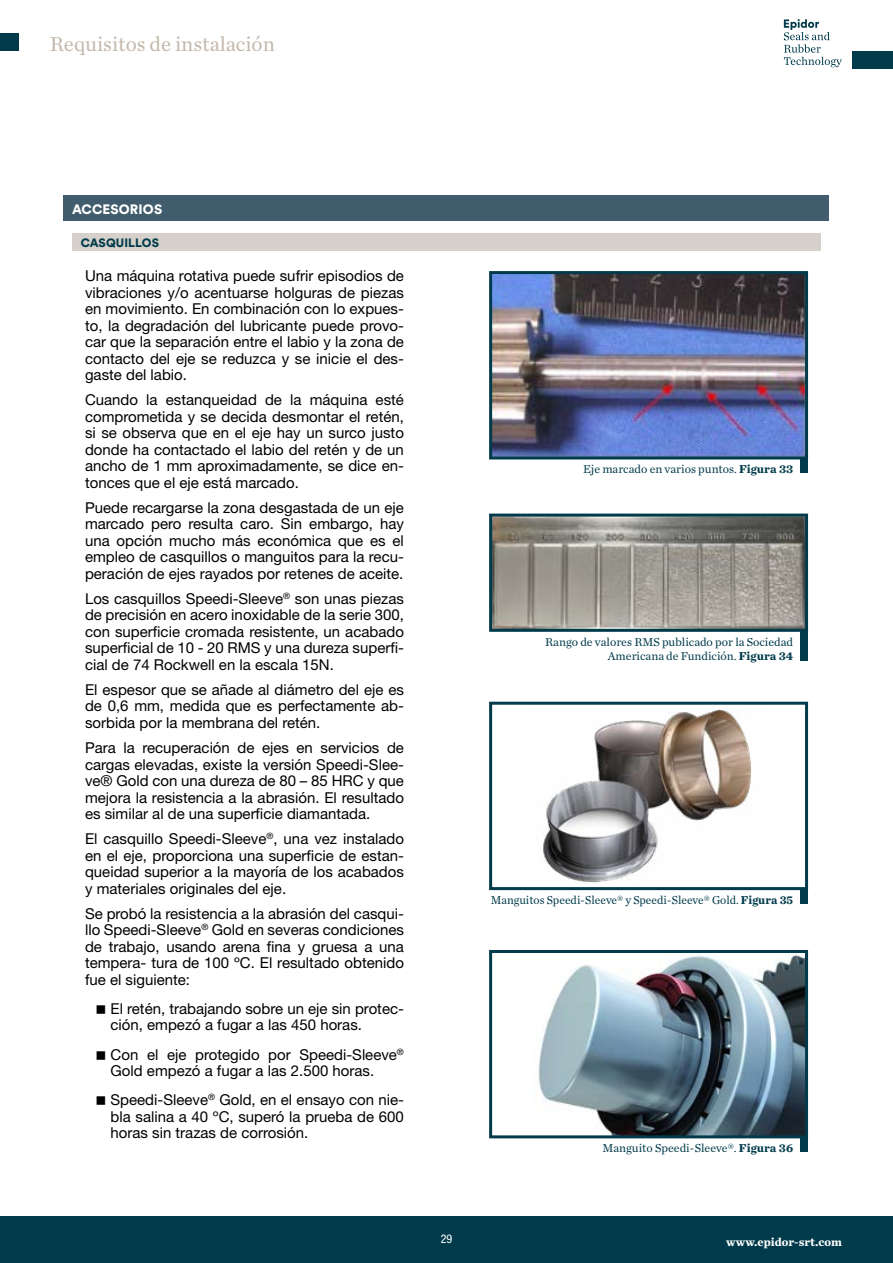
<style>
.page{position:relative;width:893px;height:1263px;background:#fff}
.page>*{position:absolute;margin:0;border:0;box-sizing:border-box;transform-origin:0 0}
.t1{font:21px "Chronicle Text G1";color:#c3b8ac}
.t2{font:15px/16.5px "Helvetica Neue LT Std";color:#000;text-align:justify}
.t3{font:900 13.5px "Circular Std";letter-spacing:.01em;color:#fff}
.t4{font:12px/14.4px "Chronicle Text G1";color:#013b4b;text-align:right}
.t5{font:700 12px "Chronicle Text G1";color:#fff}
.t6{font:900 12px "Circular Std";letter-spacing:.01em;color:#013b4b}
.t7{font:condensed 12px "Helvetica Neue LT Std";color:#fff}
.s1{font-weight:700}
</style>
<div class="page">
<svg style="left:784px;top:19px;width:58px;height:48px"></svg>
<div style="left:0;top:1216px;width:893px;height:47px;background:#013b4b"></div>
<div style="left:0;top:34px;width:19px;height:17px;background:#013b4b"></div>
<div style="left:852px;top:51px;width:41px;height:17px;background:#013b4b"></div>
<div style="left:64px;top:196px;width:765px;height:25px;background:#415c6c"></div>
<div style="left:72px;top:234px;width:749px;height:17px;background:#d6d0ca"></div>
<img style="left:493px;top:275px;width:311px;height:180px">
<div style="left:489px;top:271px;width:319px;height:188px;border:3px solid #013b4b"></div>
<div style="left:800px;top:459px;width:8px;height:14px;background:#013b4b"></div>
<img style="left:538px;top:954px;width:266px;height:180px">
<div style="left:489px;top:950px;width:319px;height:188px;border:3px solid #013b4b"></div>
<img style="left:543px;top:708px;width:209px;height:175px">
<div style="left:489px;top:702px;width:319px;height:188px;border:3px solid #013b4b"></div>
<div style="left:800px;top:889px;width:8px;height:15px;background:#013b4b"></div>
<div style="left:800px;top:1137px;width:8px;height:15px;background:#013b4b"></div>
<img style="left:493px;top:518px;width:311px;height:110px">
<div style="left:489px;top:514px;width:319px;height:118px;border:3px solid #013b4b"></div>
<div style="left:800px;top:631px;width:8px;height:30px;background:#013b4b"></div>
<h1 class="t1" style="left:50px;top:28px;width:226px">Requisitos de instalación</h1>
<p class="t3" style="left:72px;top:200px;width:92px">ACCESORIOS</p>
<p class="t6" style="left:81px;top:235px;width:80px">CASQUILLOS</p>
<p class="t2" style="left:85px;top:268px;width:320px">Una máquina rotativa puede sufrir episodios de vibraciones y/o acentuarse holguras de piezas en movimiento. En combinación con lo expues&shy;to, la degradación del lubricante puede provo&shy;car que la separación entre el labio y la zona de contacto del eje se reduzca y se inicie el des&shy;gaste del labio.</p>
<p class="t2" style="left:85px;top:392px;width:320px">Cuando la estanqueidad de la máquina esté comprometida y se decida desmontar el retén, si se observa que en el eje hay un surco justo donde ha contactado el labio del retén y de un ancho de 1 mm aproximadamente, se dice en&shy;tonces que el eje está marcado.</p>
<p class="t2" style="left:85px;top:499px;width:320px">Puede recargarse la zona desgastada de un eje marcado pero resulta caro. Sin embargo, hay una opción mucho más económica que es el empleo de casquillos o manguitos para la recu&shy;peración de ejes rayados por retenes de aceite.</p>
<p class="t2" style="left:85px;top:590px;width:320px">Los casquillos Speedi-Sleeve<sup>®</sup> son unas piezas de precisión en acero inoxidable de la serie 300, con superficie cromada resistente, un acabado superficial de 10 - 20 RMS y una dureza superfi&shy;cial de 74 Rockwell en la escala 15N.</p>
<p class="t2" style="left:85px;top:681px;width:320px">El espesor que se añade al diámetro del eje es de 0,6 mm, medida que es perfectamente ab&shy;sorbida por la membrana del retén.</p>
<p class="t2" style="left:85px;top:739px;width:320px">Para la recuperación de ejes en servicios de cargas elevadas, existe la versión Speedi-Slee&shy;ve® Gold con una dureza de 80 – 85 HRC y que mejora la resistencia a la abrasión. El resultado es similar al de una superficie diamantada.</p>
<p class="t2" style="left:85px;top:830px;width:320px">El casquillo Speedi-Sleeve<sup>®</sup>, una vez instalado en el eje, proporciona una superficie de estan&shy;queidad superior a la mayoría de los acabados y materiales originales del eje.</p>
<p class="t2" style="left:85px;top:905px;width:320px">Se probó la resistencia a la abrasión del casqui&shy;llo Speedi-Sleeve<sup>®</sup> Gold en severas condiciones de trabajo, usando arena fina y gruesa a una tempera- tura de 100 ºC. El resultado obtenido fue el siguiente:</p>
<p class="t2" style="left:111px;top:1000px;width:295px">El retén, trabajando sobre un eje sin protec&shy;ción, empezó a fugar a las 450 horas.</p>
<p class="t2" style="left:111px;top:1046px;width:295px">Con el eje protegido por Speedi-Sleeve<sup>®<br></sup>Gold empezó a fugar a las 2.500 horas.</p>
<p class="t2" style="left:111px;top:1091px;width:295px">Speedi-Sleeve<sup>®</sup> Gold, en el ensayo con nie&shy;bla salina a 40 ºC, superó la prueba de 600 horas sin trazas de corrosión.</p>
<p class="t4" style="left:583px;top:461px;width:212px">Eje marcado en varios puntos. <span class="s1">Figura 33</span></p>
<p class="t4" style="left:545px;top:634px;width:249px">Rango de valores RMS publicado por la Sociedad<br>Americana de Fundición. <span class="s1">Figura 34</span></p>
<p class="t4" style="left:491px;top:892px;width:304px">Manguitos Speedi-Sleeve® y Speedi-Sleeve® Gold. <span class="s1">Figura 35</span></p>
<p class="t4" style="left:602px;top:1140px;width:192px">Manguito Speedi-Sleeve®. <span class="s1">Figura 36</span></p>
<p class="t7" style="left:441px;top:1232px;width:13px">29</p>
<p class="t5" style="left:726px;top:1232px;width:117px">www.epidor-srt.com</p>
</div>
